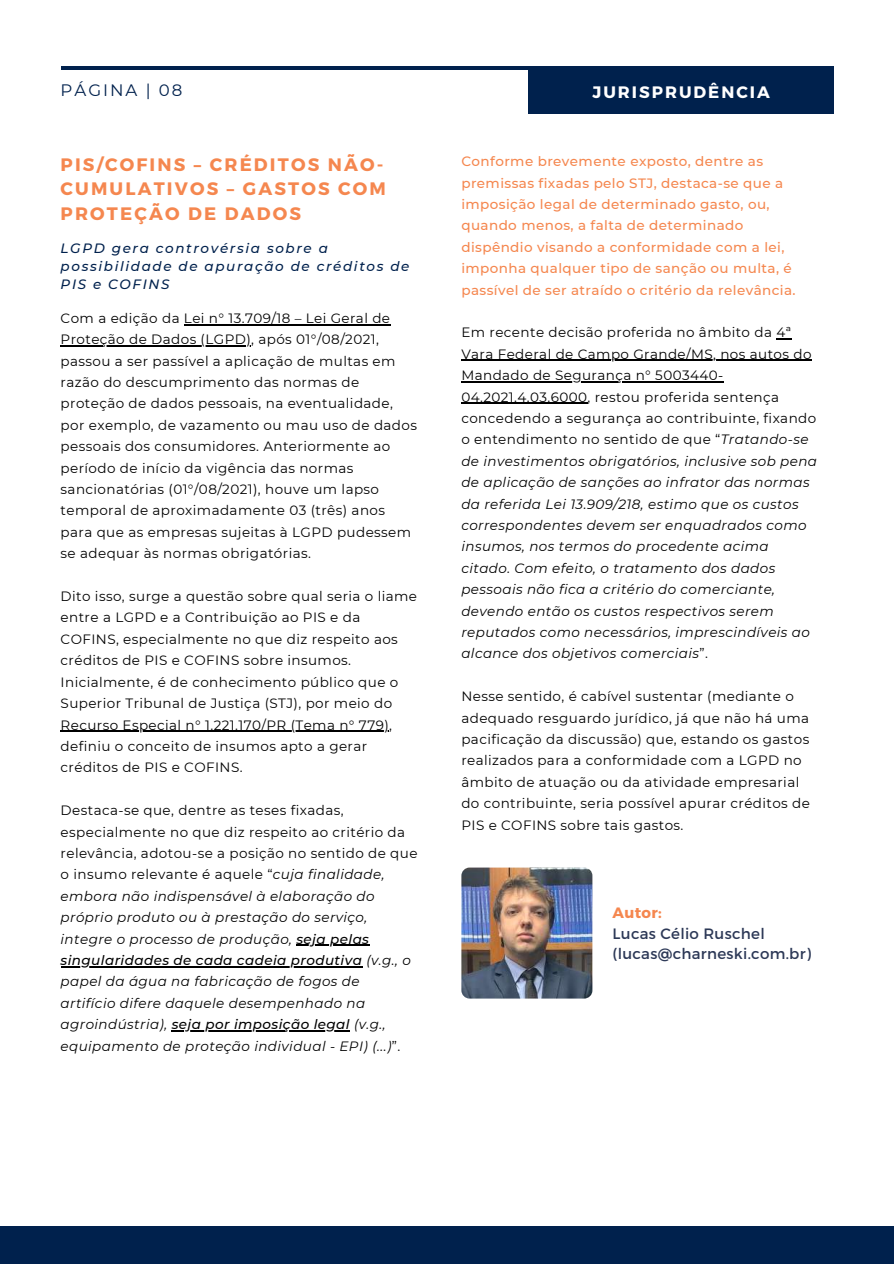
<style>
.page{position:relative;width:894px;height:1264px;background:#fff}
.page>*{position:absolute;margin:0;border:0;box-sizing:border-box;transform-origin:0 0}
.t1{font:700 18px/24.8px "Montserrat";letter-spacing:.12em;color:#f5874f}
.t2{font:700 16.5px "Montserrat";letter-spacing:.12em;color:#fff}
.t3{font:16.5px "Montserrat";letter-spacing:.12em;color:#00214d}
.t4{font:15px/20.2px "Montserrat";letter-spacing:.02em;color:#2d3957}
.t5{font:700 15px "Montserrat";letter-spacing:.02em;color:#f5874f}
.t6{font:italic 13.5px/21.5px "Montserrat";letter-spacing:.03em;color:#000}
.t7{font:13.5px/21.5px "Montserrat";letter-spacing:.03em;color:#000}
.t8{font:500 13.5px/21.5px "Montserrat";letter-spacing:.03em;color:#f5874f}
.t9{font:italic 500 13.5px/18px "Montserrat";letter-spacing:.12em;color:#00214d}
.s1{font-style:normal}
.s2{font-weight:500}
</style>
<div class="page">
<div style="left:0;top:1226px;width:893px;height:37px;background:#00214d"></div>
<hr style="left:61px;top:66px;width:771px;height:4px;background:#00214d">
<div style="left:528px;top:66px;width:305px;height:48px;background:#00214d"></div>
<hr style="left:184px;top:324px;width:206px;height:1px;background:#000">
<hr style="left:61px;top:345px;width:190px;height:1px;background:#000">
<hr style="left:61px;top:730px;width:328px;height:1px;background:#000">
<hr style="left:296px;top:944px;width:73px;height:1px;background:#000">
<hr style="left:61px;top:966px;width:301px;height:1px;background:#000">
<hr style="left:172px;top:1030px;width:178px;height:1px;background:#000">
<svg style="left:776px;top:338px;width:15px;height:1px"></svg>
<hr style="left:461px;top:360px;width:350px;height:1px;background:#000">
<hr style="left:461px;top:381px;width:262px;height:1px;background:#000">
<hr style="left:461px;top:402px;width:126px;height:2px;background:#000">
<img style="left:461px;top:867px;width:131px;height:131px;border-radius:8px">
<p class="t3" style="left:61px;top:80px;width:123px">PÁGINA | 08</p>
<p class="t2" style="left:592px;top:81px;width:179px">JURISPRUDÊNCIA</p>
<h1 class="t1" style="left:61px;top:151px;width:327px">PIS/COFINS – CRÉDITOS NÃO-<br>CUMULATIVOS – GASTOS COM<br>PROTEÇÃO DE DADOS</h1>
<p class="t9" style="left:61px;top:239px;width:350px">LGPD gera controvérsia sobre a possibilidade de apuração de créditos de<br>PIS e COFINS</p>
<p class="t7" style="left:61px;top:307px;width:358px">Com a edição da Lei n° 13.709/18 – Lei Geral de Proteção de Dados (LGPD), após 01°/08/2021, passou a ser passível a aplicação de multas em razão do descumprimento das normas de proteção de dados pessoais, na eventualidade, por exemplo, de vazamento ou mau uso de dados pessoais dos consumidores. Anteriormente ao período de início da vigência das normas sancionatórias (01°/08/2021), houve um lapso temporal de aproximadamente 03 (três) anos para que as empresas sujeitas à LGPD pudessem se adequar às normas obrigatórias.</p>
<p class="t7" style="left:61px;top:585px;width:358px">Dito isso, surge a questão sobre qual seria o liame entre a LGPD e a Contribuição ao PIS e da COFINS, especialmente no que diz respeito aos créditos de PIS e COFINS sobre insumos.<br>Inicialmente, é de conhecimento público que o Superior Tribunal de Justiça (STJ), por meio do Recurso Especial n° 1.221.170/PR (Tema n° 779), definiu o conceito de insumos apto a gerar créditos de PIS e COFINS.</p>
<p class="t6" style="left:61px;top:799px;width:358px"><span class="s1">Destaca-se que, dentre as teses fixadas, especialmente no que diz respeito ao critério da relevância, adotou-se a posição no sentido de que o insumo relevante é aquele “</span>cuja finalidade, embora não indispensável à elaboração do próprio produto ou à prestação do serviço, integre o processo de produção, <span class="s2">seja pelas singularidades de cada cadeia produtiva</span> (v.g., o papel da água na fabricação de fogos de artifício difere daquele desempenhado na agroindústria), <span class="s2">seja por imposição legal</span> (v.g., equipamento de proteção individual - EPI) (...)<span class="s1">”.</span></p>
<p class="t8" style="left:461px;top:150px;width:335px">Conforme brevemente exposto, dentre as premissas fixadas pelo STJ, destaca-se que a imposição legal de determinado gasto, ou, quando menos, a falta de determinado dispêndio visando a conformidade com a lei, imponha qualquer tipo de sanção ou multa, é passível de ser atraído o critério da relevância.</p>
<p class="t6" style="left:461px;top:322px;width:357px"><span class="s1">Em recente decisão proferida no âmbito da 4ª Vara Federal de Campo Grande/MS, nos autos do Mandado de Segurança n° 5003440- 04.2021.4.03.6000, restou proferida sentença concedendo a segurança ao contribuinte, fixando o entendimento no sentido de que “</span>Tratando-se de investimentos obrigatórios, inclusive sob pena de aplicação de sanções ao infrator das normas da referida Lei 13.909/218, estimo que os custos correspondentes devem ser enquadrados como insumos, nos termos do procedente acima citado. Com efeito, o tratamento dos dados pessoais não fica a critério do comerciante, devendo então os custos respectivos serem reputados como necessários, imprescindíveis ao alcance dos objetivos comerciais<span class="s1">”.</span></p>
<p class="t7" style="left:461px;top:685px;width:350px">Nesse sentido, é cabível sustentar (mediante o adequado resguardo jurídico, já que não há uma pacificação da discussão) que, estando os gastos realizados para a conformidade com a LGPD no âmbito de atuação ou da atividade empresarial do contribuinte, seria possível apurar créditos de PIS e COFINS sobre tais gastos.</p>
<p class="t5" style="left:612px;top:903px;width:51px">Autor:</p>
<p class="t4" style="left:612px;top:922px;width:200px">Lucas Célio Ruschel (lucas@charneski.com.br)</p>
</div>
